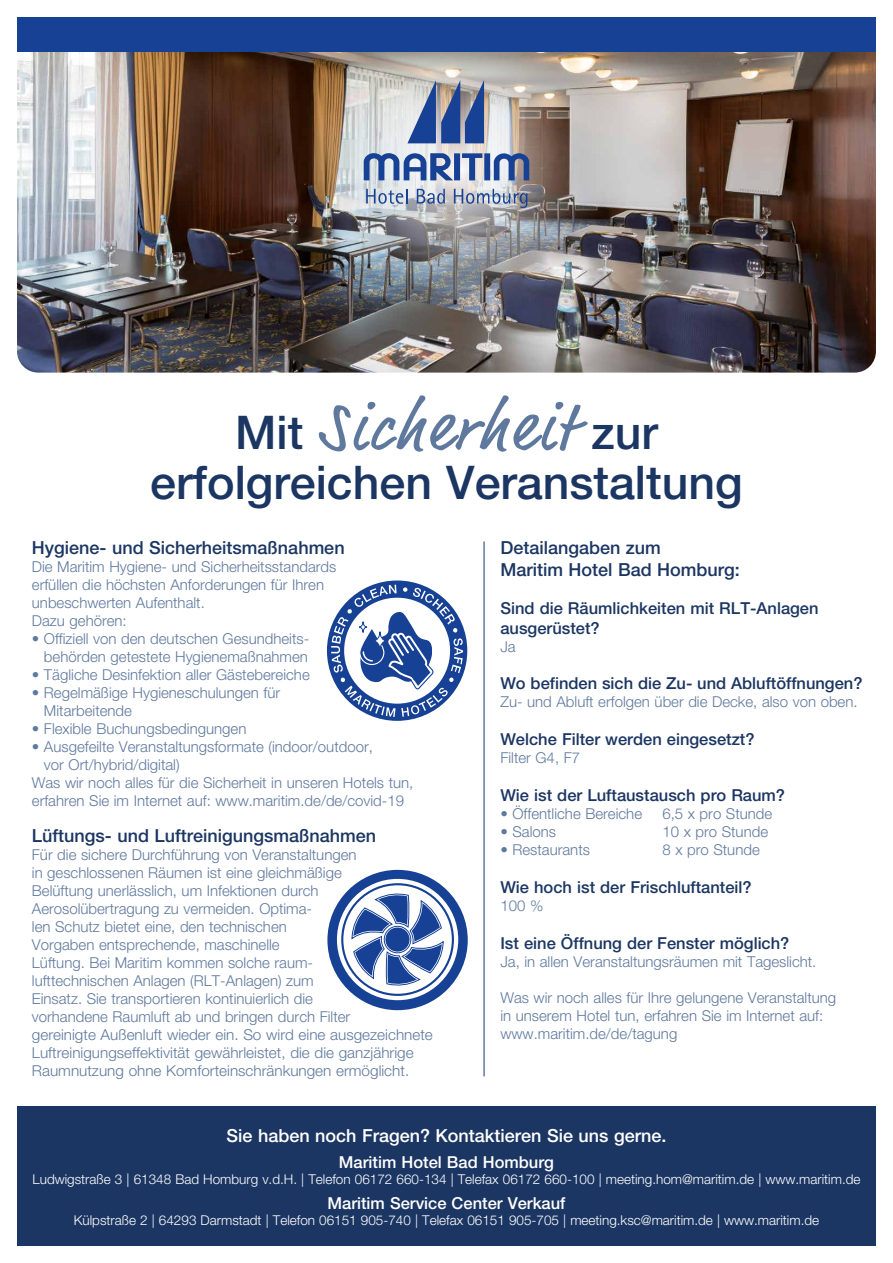
<style>
.page{position:relative;width:893px;height:1263px;background:#fff}
.page>*{position:absolute;margin:0;border:0;box-sizing:border-box;transform-origin:0 0}
.t1{font:67.5px "Market Pro";letter-spacing:.05em;color:#5f799e}
.t2{font:500 46.5px "Helvetica Neue LT Pro";color:#1c3663}
.t3{font:500 18px/21.6px "Helvetica Neue LT Pro";color:#1c3663}
.t4{font:500 18px "Helvetica Neue LT Pro";color:#fff}
.t5{font:500 16.5px/19.8px "Helvetica Neue LT Pro";color:#1c3663}
.t6{font:500 16.5px "Helvetica Neue LT Pro";color:#fff}
.t7{font:300 15px/18px "Helvetica Neue LT Pro";color:#5f799e}
.t8{font:300 13.5px "Helvetica Neue LT Pro";color:#fff}
.s1{font-family:"Helvetica Neue LT Pro";font-weight:500;font-size:46.5px;color:#1c3663}
</style>
<div class="page">
<div style="left:17px;top:1106px;width:859px;height:140px;background:#1c3663"></div>
<img style="left:17px;top:51px;width:859px;height:322px">
<img style="left:306px;top:17px;width:305px;height:305px;border-radius:50%">
<svg style="left:407px;top:80px;width:77px;height:63px;background:#6c7fa6"></svg>
<svg style="left:364px;top:153px;width:165px;height:27px;background:#778db8"></svg>
<svg style="left:366px;top:189px;width:41px;height:15px"></svg>
<svg style="left:417px;top:189px;width:28px;height:15px"></svg>
<svg style="left:454px;top:189px;width:73px;height:19px"></svg>
<div style="left:17px;top:17px;width:859px;height:34px;background:#164194"></div>
<hr style="left:483px;top:541px;width:2px;height:535px;background:#5f799e">
<div style="left:327px;top:580px;width:140px;height:141px;border:17px solid #164194;border-radius:50%"></div>
<svg style="left:331px;top:585px;width:132px;height:132px"></svg>
<svg style="left:327px;top:870px;width:141px;height:140px;background:#4063a7"></svg>
<div style="left:344px;top:886px;width:107px;height:107px;background:#fff;border-radius:50%"></div>
<div style="left:337px;top:879px;width:121px;height:121px;border:4px solid #fff;border-radius:50%"></div>
<div style="left:348px;top:889px;width:99px;height:100px;border:4px solid #fff;border-radius:50%"></div>
<svg style="left:351px;top:892px;width:93px;height:119px"></svg>
<h1 class="t1" style="left:235px;top:382px;width:424px"><span class="s1">Mit</span> Sicherheit <span class="s1">zur</span></h1>
<h2 class="t2" style="left:150px;top:454px;width:594px">erfolgreichen Veranstaltung</h2>
<p class="t3" style="left:32px;top:537px;width:314px">Hygiene- und Sicherheitsmaßnahmen</p>
<p class="t7" style="left:32px;top:558px;width:306px">Die Maritim Hygiene- und Sicherheitsstandards erfüllen die höchsten Anforderungen für Ihren unbeschwerten Aufenthalt.<br>Dazu gehören:</p>
<p class="t7" style="left:32px;top:630px;width:279px;text-align:right">• Offiziell von den deutschen Gesundheits&shy;behörden getestete Hygienemaßnahmen</p>
<p class="t7" style="left:32px;top:666px;width:279px">• Tägliche Desinfektion aller Gästebereiche</p>
<p class="t7" style="left:44px;top:684px;width:238px;text-indent:-12px">• Regelmäßige Hygieneschulungen für<br>Mitarbeitende</p>
<p class="t7" style="left:32px;top:720px;width:216px">• Flexible Buchungsbedingungen</p>
<p class="t7" style="left:32px;top:738px;width:343px">• Ausgefeilte Veranstaltungsformate (indoor/outdoor,</p>
<p class="t7" style="left:44px;top:756px;width:137px">vor Ort/hybrid/digital)</p>
<p class="t7" style="left:32px;top:774px;width:383px">Was wir noch alles für die Sicherheit in unseren Hotels tun,</p>
<p class="t7" style="left:32px;top:792px;width:374px">erfahren Sie im Internet auf: www.maritim.de/de/covid-19</p>
<p class="t3" style="left:32px;top:825px;width:346px">Lüftungs- und Luftreinigungsmaßnahmen</p>
<p class="t7" style="left:32px;top:846px;width:402px">Für die sichere Durchführung von Veranstaltungen<br>in geschlossenen Räumen ist eine gleichmäßige<br>Belüftung unerlässlich, um Infektionen durch Aerosolübertragung zu vermeiden. Optima-<br>len Schutz bietet eine, den technischen<br>Vorgaben entsprechende, maschinelle<br>Lüftung. Bei Maritim kommen solche raum-<br>lufttechnischen Anlagen (RLT-Anlagen) zum<br>Einsatz. Sie transportieren kontinuierlich die<br>vorhandene Raumluft ab und bringen durch Filter<br>gereinigte Außenluft wieder ein. So wird eine ausgezeichnete Luftreinigungseffektivität gewährleistet, die die ganzjährige Raumnutzung ohne Komforteinschränkungen ermöglicht.</p>
<p class="t3" style="left:500px;top:537px;width:241px">Detailangaben zum<br>Maritim Hotel Bad Homburg:</p>
<p class="t5" style="left:500px;top:598px;width:320px">Sind die Räumlichkeiten mit RLT-Anlagen ausgerüstet?</p>
<p class="t7" style="left:500px;top:637px;width:17px">Ja</p>
<p class="t5" style="left:500px;top:673px;width:364px">Wo befinden sich die Zu- und Abluftöffnungen?</p>
<p class="t7" style="left:500px;top:693px;width:359px">Zu- und Abluft erfolgen über die Decke, also von oben.</p>
<p class="t5" style="left:500px;top:729px;width:256px">Welche Filter werden eingesetzt?</p>
<p class="t7" style="left:500px;top:748px;width:81px">Filter G4, F7</p>
<p class="t5" style="left:500px;top:785px;width:286px">Wie ist der Luftaustausch pro Raum?</p>
<p class="t7" style="left:500px;top:804px;width:143px">• Öffentliche Bereiche</p>
<p class="t7" style="left:662px;top:804px;width:111px">6,5 x pro Stunde</p>
<p class="t7" style="left:500px;top:822px;width:57px">• Salons</p>
<p class="t7" style="left:662px;top:822px;width:107px">10 x pro Stunde</p>
<p class="t7" style="left:500px;top:840px;width:91px">• Restaurants</p>
<p class="t7" style="left:662px;top:840px;width:99px">8 x pro Stunde</p>
<p class="t5" style="left:500px;top:877px;width:253px">Wie hoch ist der Frischluftanteil?</p>
<p class="t7" style="left:500px;top:896px;width:44px">100 %</p>
<p class="t5" style="left:500px;top:932px;width:291px">Ist eine Öffnung der Fenster möglich?</p>
<p class="t7" style="left:500px;top:952px;width:318px">Ja, in allen Veranstaltungsräumen mit Tageslicht.</p>
<p class="t7" style="left:500px;top:988px;width:337px">Was wir noch alles für Ihre gelungene Veranstaltung in unserem Hotel tun, erfahren Sie im Internet auf: www.maritim.de/de/tagung</p>
<p class="t4" style="left:226px;top:1125px;width:442px">Sie haben noch Fragen? Kontaktieren Sie uns gerne.</p>
<p class="t6" style="left:339px;top:1152px;width:217px">Maritim Hotel Bad Homburg</p>
<p class="t8" style="left:33px;top:1171px;width:829px">Ludwigstraße 3 | 61348 Bad Homburg v.d.H. | Telefon 06172 660-134 | Telefax 06172 660-100 | meeting.hom@maritim.de | www.maritim.de</p>
<p class="t6" style="left:327px;top:1193px;width:239px">Maritim Service Center Verkauf</p>
<p class="t8" style="left:74px;top:1212px;width:747px">Külpstraße 2 | 64293 Darmstadt | Telefon 06151 905-740 | Telefax 06151 905-705 | meeting.ksc@maritim.de | www.maritim.de</p>
</div>
